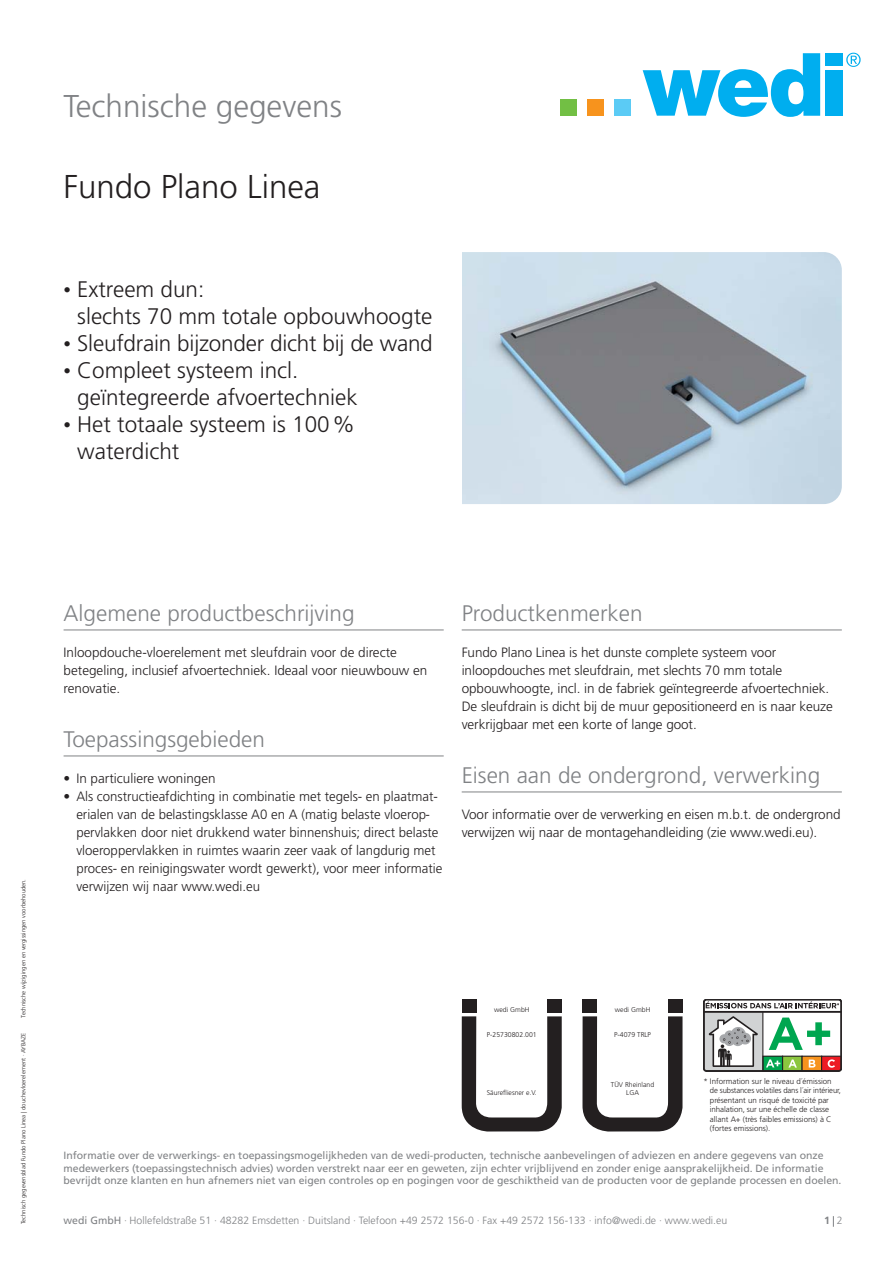
<style>
.page{position:relative;width:893px;height:1263px;background:#fff}
.page>*{position:absolute;margin:0;border:0;box-sizing:border-box;transform-origin:0 0}
.t1{font:300 33px "Frutiger LT Std";color:#231f20}
.t2{font:300 31.5px "Frutiger LT Std";color:#808285}
.t3{font:300 22.5px/27px "Frutiger LT Std";color:#231f20}
.t4{font:300 22.5px "Frutiger LT Std";color:#808285}
.t5{font:300 13.5px/18px "Frutiger LT Std";color:#231f20}
.t6{font:10.5px/12.6px "Frutiger LT Std";color:#808285}
.t7{font:300 10.5px "Frutiger LT Std";color:#808285}
.t8{font:700 10.5px "Frutiger LT Std";color:#808285}
.t9{font:300 7.95px/9.6px "Frutiger LT Com";color:#231f20}
.t10{font:300 6.9px/8.2px "Frutiger LT Std";color:#231f20;text-align:center}
.t11{font:300 6.9px "Frutiger";color:#231f20}
.t12{font:300 6px "Frutiger LT Std";letter-spacing:-.005em;color:#231f20}
.s1{font-size:15px}
.s2{font-weight:400}
.s3{font-weight:300}
</style>
<div class="page">
<hr style="left:64px;top:630px;width:380px;height:1px;background:#808285">
<hr style="left:64px;top:756px;width:380px;height:1px;background:#808285">
<hr style="left:462px;top:630px;width:380px;height:1px;background:#808285">
<hr style="left:462px;top:792px;width:380px;height:1px;background:#808285">
<div style="left:560px;top:99px;width:17px;height:17px;background:#72bf44"></div>
<div style="left:587px;top:99px;width:17px;height:17px;background:#f7931d"></div>
<div style="left:614px;top:99px;width:17px;height:17px;background:#5bcbf5"></div>
<svg style="left:643px;top:53px;width:177px;height:64px"></svg>
<div style="left:825px;top:53px;width:17px;height:12px;background:#00aeef"></div>
<div style="left:825px;top:70px;width:17px;height:46px;background:#00aeef"></div>
<svg style="left:846px;top:53px;width:14px;height:14px"></svg>
<img style="left:444px;top:252px;width:398px;height:252px;border-radius:18px">
<div style="left:434px;top:243px;width:28px;height:270px;background:#fff"></div>
<svg style="left:703px;top:999px;width:139px;height:73px"></svg>
<svg style="left:582px;top:1016px;width:100px;height:116px"></svg>
<div style="left:582px;top:999px;width:15px;height:13px;background:#231f20"></div>
<div style="left:668px;top:999px;width:14px;height:13px;background:#231f20"></div>
<svg style="left:462px;top:1016px;width:100px;height:116px"></svg>
<div style="left:462px;top:999px;width:14px;height:13px;background:#231f20"></div>
<div style="left:547px;top:999px;width:15px;height:13px;background:#231f20"></div>
<h2 class="t2" style="left:64px;top:93px;width:280px">Technische gegevens</h2>
<h1 class="t1" style="left:64px;top:173px;width:258px">Fundo Plano Linea</h1>
<h3 class="t3" style="left:77px;top:278px;width:357px;text-indent:-14px"><span class="s1">•</span> Extreem dun:<br>slechts 70 mm totale opbouwhoogte</h3>
<h3 class="t3" style="left:64px;top:332px;width:371px"><span class="s1">•</span> Sleufdrain bijzonder dicht bij de wand</h3>
<h3 class="t3" style="left:77px;top:359px;width:282px;text-indent:-14px"><span class="s1">•</span> Compleet systeem incl. geïntegreerde afvoertechniek</h3>
<h3 class="t3" style="left:77px;top:413px;width:279px;text-indent:-14px"><span class="s1">•</span> Het totaale systeem is 100 % waterdicht</h3>
<p class="t12" style="left:21px;top:1018px;width:140px;rotate:-90deg">Technische wijzigingen en vergissingen voorbehouden.</p>
<p class="t12" style="left:21px;top:1224px;width:193px;rotate:-90deg">Technisch gegevensblad Fundo Plano Linea | douchevloerelement · AYBAZE</p>
<h3 class="t4" style="left:64px;top:604px;width:292px">Algemene productbeschrijving</h3>
<p class="t5" style="left:64px;top:644px;width:365px">Inloopdouche-vloerelement met sleufdrain voor de directe betegeling, inclusief afvoertechniek. Ideaal voor nieuwbouw en renovatie.</p>
<h3 class="t4" style="left:64px;top:730px;width:203px">Toepassingsgebieden</h3>
<p class="t5" style="left:64px;top:770px;width:154px">• In particuliere woningen</p>
<p class="t5" style="left:76px;top:788px;width:368px;text-indent:-13px">• Als constructieafdichting in combinatie met tegels- en plaatmat - erialen van de belastingsklasse A0 en A (matig belaste vloerop&shy;pervlakken door niet drukkend water binnenshuis; direct belaste vloeroppervlakken in ruimtes waarin zeer vaak of langdurig met proces- en reinigingswater wordt gewerkt), voor meer informatie verwijzen wij naar www.wedi.eu</p>
<h3 class="t4" style="left:462px;top:604px;width:182px">Productkenmerken</h3>
<p class="t5" style="left:462px;top:644px;width:373px">Fundo Plano Linea is het dunste complete systeem voor inloopdouches met sleufdrain, met slechts 70 mm totale opbouwhoogte, incl. in de fabriek geïntegreerde afvoertechniek.<br>De sleufdrain is dicht bij de muur gepositioneerd en is naar keuze verkrijgbaar met een korte of lange goot.</p>
<h3 class="t4" style="left:462px;top:766px;width:360px">Eisen aan de ondergrond, verwerking</h3>
<p class="t5" style="left:462px;top:806px;width:380px">Voor informatie over de verwerking en eisen m.b.t. de ondergrond verwijzen wij naar de montagehandleiding (zie www.wedi.eu).</p>
<p class="t10" style="left:494px;top:1006px;width:37px">wedi GmbH</p>
<p class="t10" style="left:487px;top:1031px;width:51px">P-25730802.001</p>
<p class="t10" style="left:487px;top:1089px;width:52px">Säurefliesner e.V.</p>
<p class="t11" style="left:615px;top:1006px;width:37px">wedi GmbH</p>
<p class="t11" style="left:614px;top:1031px;width:38px">P-4079 TRLP</p>
<p class="t10" style="left:611px;top:1080px;width:45px">TÜV Rheinland<br>LGA</p>
<p class="t9" style="left:710px;top:1076px;width:133px;text-indent:-7px">* Information sur le niveau d´émission de substances volatiles dans l´air intérieur, présentant un risqué de toxicité par inhalation, sur une échelle de classe allant A+ (très faibles emissions) à C (fortes emissions).</p>
<p class="t6" style="left:64px;top:1150px;width:779px">Informatie over de verwerkings- en toepassingsmogelijkheden van de wedi-producten, technische aanbevelingen of adviezen en andere gegevens van onze medewerkers (toepassingstechnisch advies) worden verstrekt naar eer en geweten, zijn echter vrijblijvend en zonder enige aansprakelijkheid. De informatie bevrijdt onze klanten en hun afnemers niet van eigen controles op en pogingen voor de geschiktheid van de producten voor de geplande processen en doelen.</p>
<p class="t7" style="left:64px;top:1216px;width:665px"><span class="s2">wedi GmbH</span> · Hollefeldstraße 51 · 48282 Emsdetten · Duitsland · Telefoon +49 2572 156-0 · Fax +49 2572 156-133 · info@wedi.de · www.wedi.eu</p>
<p class="t8" style="left:824px;top:1215px;width:20px">1 <span class="s3">2</span></p>
</div>
